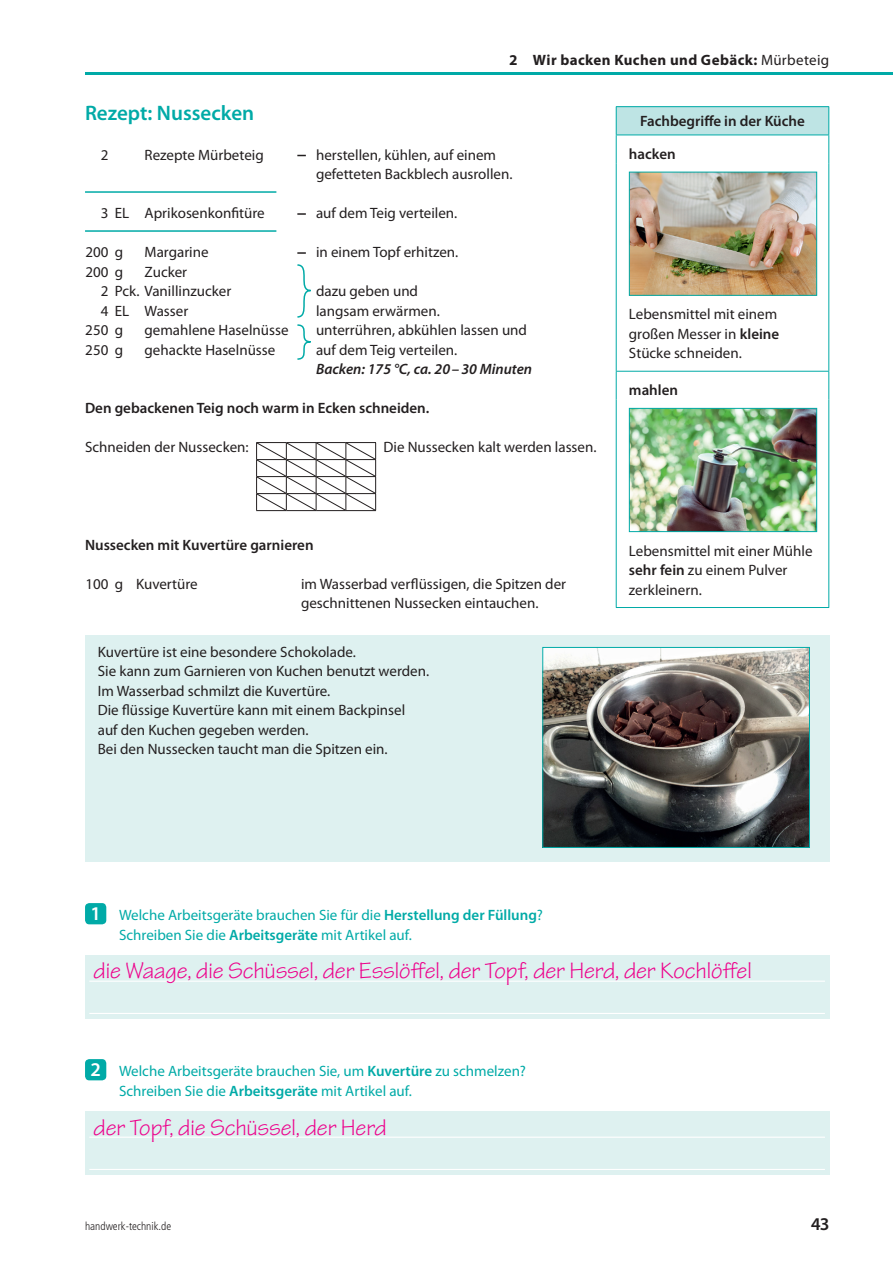
<style>
.page{position:relative;width:893px;height:1263px;background:#fff}
.page>*{position:absolute;margin:0;border:0;box-sizing:border-box;transform-origin:0 0}
.t1{font:24px "Tekton Pro";color:#ed028c}
.t2{font:600 21px "Myriad Pro";color:#00aaa7}
.t3{font:600 18px "Myriad Pro";color:#231f20}
.t4{font:15px/19.5px "Myriad Pro";color:#231f20}
.t5{font:15px/19.5px "Myriad Pro";color:#00aaa7}
.t6{font:600 15px/32.5px "Myriad Pro";color:#231f20}
.t7{font:700 15px "Myriad Pro";letter-spacing:.025em;color:#231f20}
.t8{font:italic 600 15px "Myriad Pro";color:#231f20}
.t9{font:300 condensed 11.25px "Frutiger LT Std";color:#231f20}
.s1{font-weight:400}
.s2{font-weight:600}
.s3{font-weight:600;font-size:19.5px;color:#fff}
</style>
<div class="page">
<hr style="left:85px;top:72px;width:808px;height:2px;background:#00aaa7">
<hr style="left:85px;top:191px;width:191px;height:2px;background:#00aaa7">
<hr style="left:85px;top:230px;width:191px;height:2px;background:#00aaa7">
<hr style="left:256px;top:442px;width:30px;height:1px;background:#231f20">
<hr style="left:286px;top:442px;width:30px;height:1px;background:#231f20">
<hr style="left:316px;top:442px;width:30px;height:1px;background:#231f20">
<hr style="left:346px;top:442px;width:30px;height:1px;background:#231f20">
<hr style="left:256px;top:510px;width:30px;height:1px;background:#231f20">
<hr style="left:286px;top:510px;width:30px;height:1px;background:#231f20">
<hr style="left:316px;top:510px;width:30px;height:1px;background:#231f20">
<hr style="left:346px;top:510px;width:30px;height:1px;background:#231f20">
<svg style="left:256px;top:443px;width:120px;height:67px"></svg>
<div style="left:85px;top:635px;width:744px;height:226px;background:#def1f0"></div>
<img style="left:544px;top:649px;width:264px;height:197px">
<div style="left:542px;top:647px;width:268px;height:201px;border:1px solid #00aaa7"></div>
<div style="left:85px;top:955px;width:744px;height:64px;background:#def1f0"></div>
<hr style="left:89px;top:980px;width:736px;height:2px;background:#fff">
<hr style="left:89px;top:1013px;width:736px;height:1px;background:#fff">
<div style="left:85px;top:1111px;width:744px;height:64px;background:#def1f0"></div>
<hr style="left:89px;top:1136px;width:736px;height:2px;background:#fff">
<hr style="left:89px;top:1169px;width:736px;height:1px;background:#fff">
<svg style="left:297px;top:213px;width:9px;height:2px"></svg>
<svg style="left:297px;top:252px;width:9px;height:2px"></svg>
<svg style="left:297px;top:264px;width:14px;height:54px"></svg>
<svg style="left:297px;top:324px;width:14px;height:36px"></svg>
<div style="left:85px;top:903px;width:21px;height:21px;background:#00aaa7;border-radius:4px"></div>
<div style="left:85px;top:1059px;width:21px;height:21px;background:#00aaa7;border-radius:4px"></div>
<div style="left:616px;top:107px;width:213px;height:28px;background:#bee4e4"></div>
<svg style="left:617px;top:171px;width:211px;height:362px"></svg>
<hr style="left:616px;top:106px;width:213px;height:1px;background:#00aaa7">
<hr style="left:616px;top:135px;width:213px;height:1px;background:#00aaa7">
<svg style="left:616px;top:107px;width:1px;height:56px"></svg>
<svg style="left:828px;top:107px;width:1px;height:56px"></svg>
<hr style="left:616px;top:163px;width:1px;height:208px;background:#00aaa7">
<hr style="left:828px;top:163px;width:1px;height:208px;background:#00aaa7">
<hr style="left:616px;top:371px;width:213px;height:1px;background:#00aaa7">
<svg style="left:616px;top:372px;width:1px;height:27px"></svg>
<svg style="left:828px;top:372px;width:1px;height:27px"></svg>
<hr style="left:616px;top:399px;width:1px;height:208px;background:#00aaa7">
<hr style="left:828px;top:399px;width:1px;height:208px;background:#00aaa7">
<hr style="left:616px;top:607px;width:213px;height:1px;background:#00aaa7">
<img style="left:631px;top:174px;width:184px;height:120px">
<div style="left:629px;top:172px;width:188px;height:124px;border:1px solid #00aaa7"></div>
<img style="left:631px;top:410px;width:184px;height:120px">
<div style="left:629px;top:408px;width:188px;height:124px;border:1px solid #00aaa7"></div>
<p class="t7" style="left:510px;top:52px;width:321px">2 Wir backen Kuchen und Gebäck: <span class="s1">Mürbeteig</span></p>
<h2 class="t2" style="left:85px;top:102px;width:171px">Rezept: Nussecken</h2>
<p class="t4" style="left:101px;top:145px;width:9px">2</p>
<p class="t4" style="left:145px;top:145px;width:121px">Rezepte Mürbeteig</p>
<p class="t4" style="left:316px;top:145px;width:198px">herstellen, kühlen, auf einem gefetteten Backblech ausrollen.</p>
<p class="t4" style="left:101px;top:203px;width:166px">3 EL Aprikosenkonfitüre</p>
<p class="t4" style="left:316px;top:203px;width:143px">auf dem Teig verteilen.</p>
<p class="t4" style="left:85px;top:242px;width:39px">200 g</p>
<p class="t4" style="left:145px;top:242px;width:66px">Margarine</p>
<p class="t4" style="left:316px;top:242px;width:144px">in einem Topf erhitzen.</p>
<p class="t4" style="left:85px;top:262px;width:39px">200 g</p>
<p class="t4" style="left:101px;top:262px;width:132px;text-align:center">Zucker<br>2 Pck. Vanillinzucker</p>
<p class="t4" style="left:316px;top:281px;width:104px">dazu geben und</p>
<p class="t4" style="left:101px;top:301px;width:89px">4 EL Wasser</p>
<p class="t4" style="left:316px;top:301px;width:125px">langsam erwärmen.</p>
<p class="t4" style="left:85px;top:320px;width:39px">250 g</p>
<p class="t4" style="left:145px;top:320px;width:146px">gemahlene Haselnüsse</p>
<p class="t4" style="left:316px;top:320px;width:212px">unterrühren, abkühlen lassen und</p>
<p class="t4" style="left:85px;top:340px;width:39px">250 g</p>
<p class="t4" style="left:145px;top:340px;width:132px">gehackte Haselnüsse</p>
<p class="t4" style="left:316px;top:340px;width:143px">auf dem Teig verteilen.</p>
<p class="t8" style="left:316px;top:361px;width:218px">Backen: 175 °C, ca. 20–30 Minuten</p>
<p class="t6" style="left:85px;top:392px;width:346px">Den gebackenen Teig noch warm in Ecken schneiden.</p>
<p class="t4" style="left:85px;top:437px;width:165px">Schneiden der Nussecken:</p>
<p class="t4" style="left:383px;top:437px;width:214px">Die Nussecken kalt werden lassen.</p>
<p class="t6" style="left:629px;top:105px;width:177px;text-indent:11px">Fachbegriffe in der Küche hacken</p>
<p class="t4" style="left:629px;top:305px;width:152px">Lebensmittel mit einem großen Messer in <span class="s2">kleine<br></span>Stücke schneiden.</p>
<p class="t6" style="left:629px;top:374px;width:51px">mahlen</p>
<p class="t6" style="left:85px;top:528px;width:230px">Nussecken mit Kuvertüre garnieren</p>
<p class="t4" style="left:85px;top:574px;width:114px">100 g Kuvertüre</p>
<p class="t4" style="left:301px;top:574px;width:267px">im Wasserbad verflüssigen, die Spitzen der geschnittenen Nussecken eintauchen.</p>
<p class="t4" style="left:98px;top:642px;width:333px">Kuvertüre ist eine besondere Schokolade.<br>Sie kann zum Garnieren von Kuchen benutzt werden.<br>Im Wasserbad schmilzt die Kuvertüre.<br>Die flüssige Kuvertüre kann mit einem Backpinsel<br>auf den Kuchen gegeben werden.<br>Bei den Nussecken taucht man die Spitzen ein.</p>
<p class="t4" style="left:629px;top:541px;width:185px">Lebensmittel mit einer Mühle <span class="s2">sehr fein</span> zu einem Pulver zerkleinern.</p>
<p class="t5" style="left:119px;top:905px;width:425px;text-indent:-29px"><span class="s3">1</span> Welche Arbeitsgeräte brauchen Sie für die <span class="s2">Herstellung der Füllung</span>?<br>Schreiben Sie die <span class="s2">Arbeitsgeräte</span> mit Artikel auf.</p>
<h1 class="t1" style="left:94px;top:957px;width:660px">die Waage, die Schüssel, der Esslöffel, der Topf, der Herd, der Kochlöffel</h1>
<p class="t5" style="left:119px;top:1061px;width:408px;text-indent:-29px"><span class="s3">2</span> Welche Arbeitsgeräte brauchen Sie, um <span class="s2">Kuvertüre</span> zu schmelzen?<br>Schreiben Sie die <span class="s2">Arbeitsgeräte</span> mit Artikel auf.</p>
<h1 class="t1" style="left:94px;top:1113px;width:295px">der Topf, die Schüssel, der Herd</h1>
<p class="t9" style="left:85px;top:1220px;width:88px">handwerk-technik.de</p>
<p class="t3" style="left:811px;top:1214px;width:19px">43</p>
</div>
